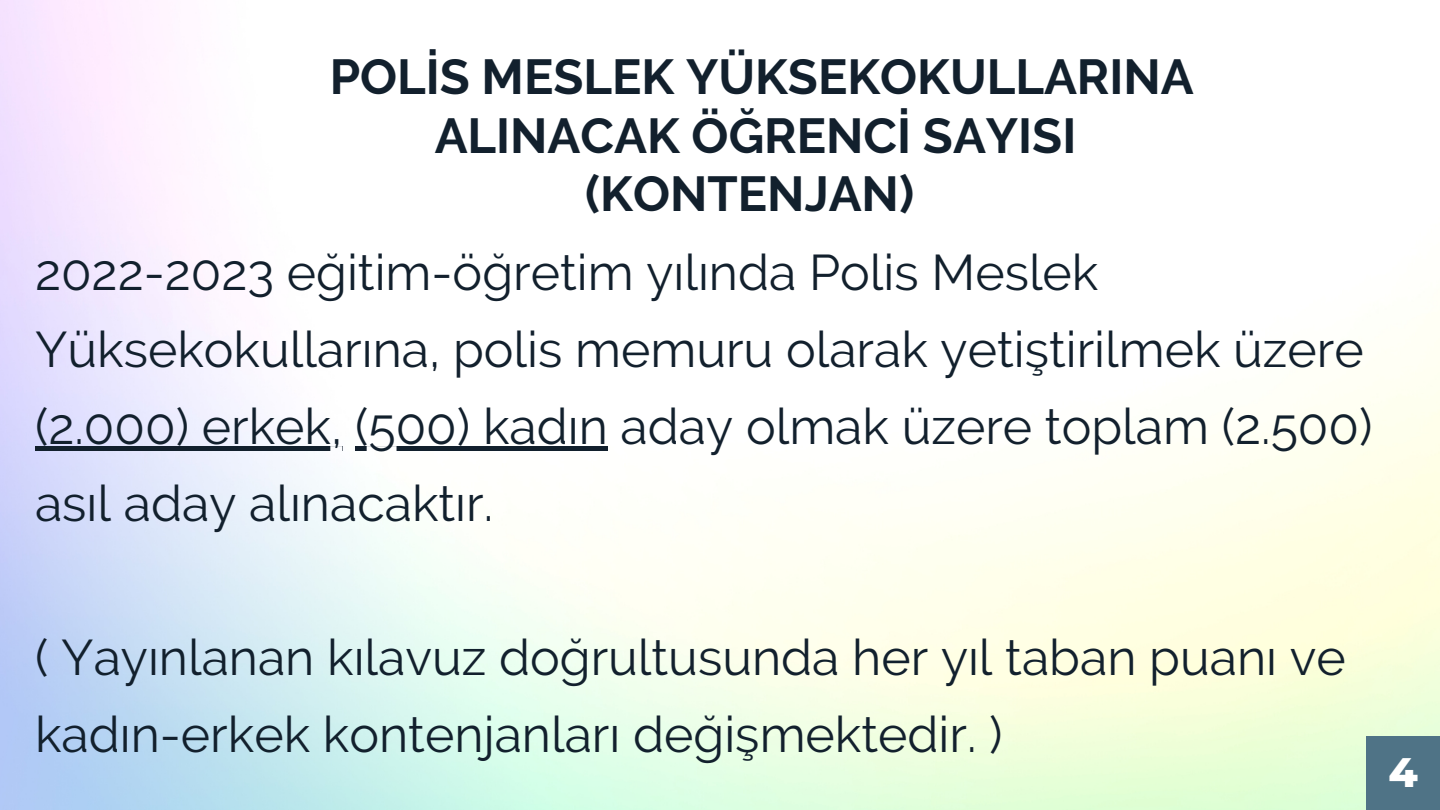
<style>
.page{position:relative;width:1440px;height:810px;background:#fff}
.page>*{position:absolute;margin:0;border:0;box-sizing:border-box;transform-origin:0 0}
.t1{font:50px/77px "Raleway";color:#12202d}
.t2{font:700 49px/58.5px "Raleway";color:#12202d;text-align:center}
.t3{font:800 42px "Montserrat";color:#fff}
</style>
<div class="page">
<div style="left:1366px;top:736px;width:74px;height:74px;background:#4f7386"></div>
<div style="left:35px;top:446px;width:307px;height:5px;background:#12202d"></div>
<div style="left:355px;top:446px;width:253px;height:5px;background:#12202d"></div>
<p class="t2" style="left:330px;top:47px;width:866px">POLİS MESLEK YÜKSEKOKULLARINA<br>ALINACAK ÖĞRENCİ SAYISI (KONTENJAN)</p>
<p class="t1" style="left:35px;top:234px;width:1339px">2022-2023 eğitim-öğretim yılında Polis Meslek Yüksekokullarına, polis memuru olarak yetiştirilmek üzere (2.000) erkek, (500) kadın aday olmak üzere toplam (2.500) asıl aday alınacaktır.</p>
<p class="t1" style="left:35px;top:619px;width:1312px">( Yayınlanan kılavuz doğrultusunda her yıl taban puanı ve kadın-erkek kontenjanları değişmektedir. )</p>
<p class="t3" style="left:1388px;top:746px;width:31px">4</p>
</div>
